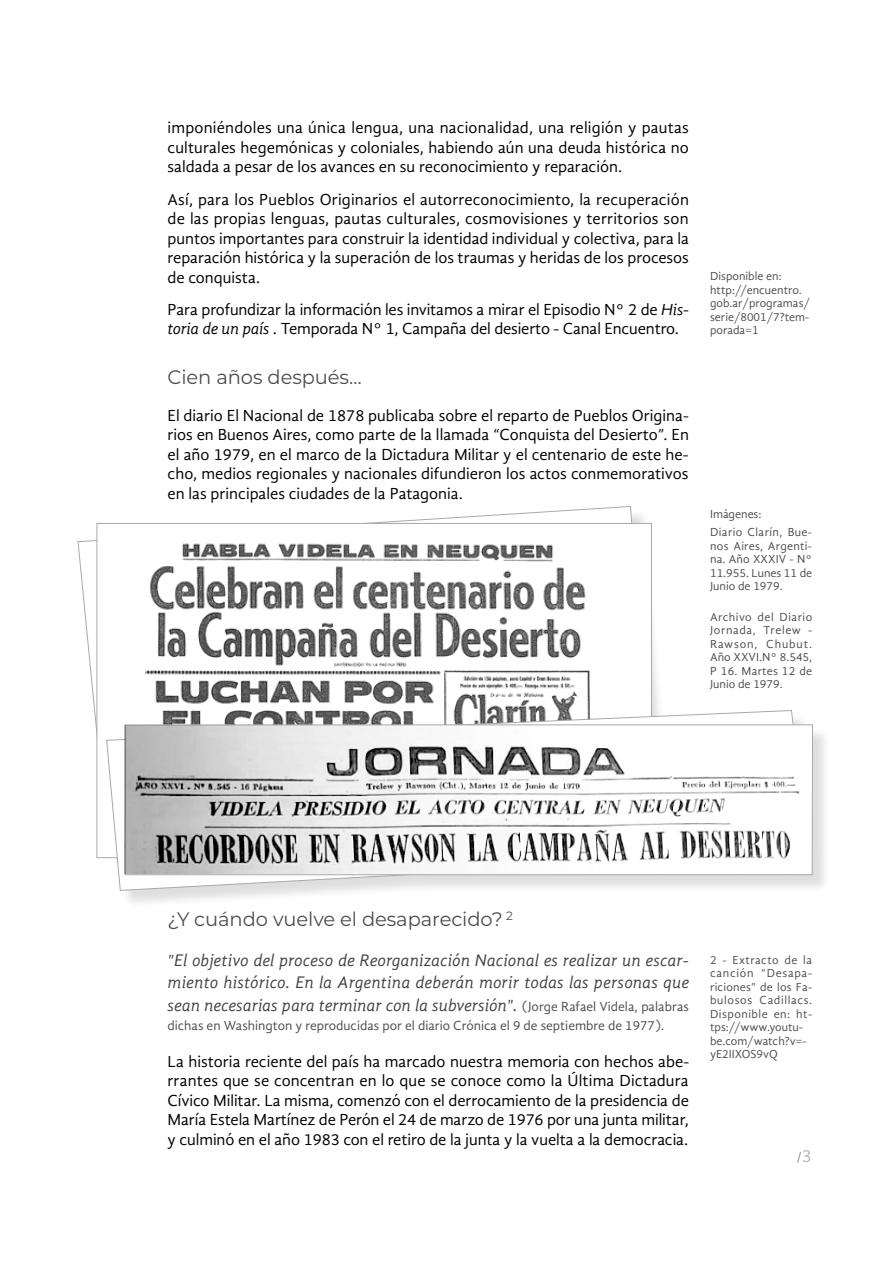
<style>
.page{position:relative;width:893px;height:1263px;background:#fff}
.page>*{position:absolute;margin:0;border:0;box-sizing:border-box;transform-origin:0 0}
.t1{font:19.5px "Montserrat";letter-spacing:-.005em;color:#4d4d4f}
.t2{font:italic 17.25px/22.5px "Gandhi Sans";color:#414042;text-align:justify}
.t3{font:16.5px/19.5px "Gandhi Sans";letter-spacing:-.005em;color:#000;text-align:justify}
.t4{font:13.5px "Gandhi Sans";color:#4d4d4f}
.t5{font:12px/13.5px "Gandhi Sans";letter-spacing:.005em;color:#4d4d4f;text-align:justify}
.t6{font:12px/13.5px "Gandhi Sans";letter-spacing:.035em;color:#4d4d4f}
.t7{font:12px/17.7px "Gandhi Sans";letter-spacing:.03em;color:#4d4d4f}
.s1{font-style:italic}
.s2{font-style:normal;font-size:13.5px;color:#4d4d4f}
</style>
<div class="page">
<svg style="left:77px;top:506px;width:579px;height:345px"></svg>
<div style="left:97px;top:523px;width:554px;height:335px;background:#fff"></div>
<img style="left:145px;top:543px;width:445px;height:167px">
<div style="left:109px;top:713px;width:723px;height:196px;background:#000;opacity:.13"></div>
<svg style="left:106px;top:710px;width:702px;height:181px"></svg>
<div style="left:125px;top:724px;width:688px;height:151px;border:1px solid #a7a9ac"></div>
<img style="left:124px;top:726px;width:687px;height:147px">
<p class="t3" style="left:168px;top:118px;width:523px">imponiéndoles una única lengua, una nacionalidad, una religión y pautas culturales hegemónicas y coloniales, habiendo aún una deuda histórica no saldada a pesar de los avances en su reconocimiento y reparación.</p>
<p class="t3" style="left:168px;top:189px;width:523px">Así, para los Pueblos Originarios el autorreconocimiento, la recuperación de las propias lenguas, pautas culturales, cosmovisiones y territorios son puntos importantes para construir la identidad individual y colectiva, para la reparación histórica y la superación de los traumas y heridas de los procesos de conquista.</p>
<p class="t3" style="left:168px;top:300px;width:523px">Para profundizar la información les invitamos a mirar el Episodio N° 2 de <span class="s1">His&shy;toria de un país</span> . Temporada N° 1, Campaña del desierto - Canal Encuentro.</p>
<p class="t1" style="left:168px;top:364px;width:196px">Cien años después…</p>
<p class="t3" style="left:168px;top:405px;width:523px">El diario El Nacional de 1878 publicaba sobre el reparto de Pueblos Origina&shy;rios en Buenos Aires, como parte de la llamada “Conquista del Desierto”. En el año 1979, en el marco de la Dictadura Militar y el centenario de este he&shy;cho, medios regionales y nacionales difundieron los actos conmemorativos en las principales ciudades de la Patagonia.</p>
<p class="t5" style="left:710px;top:269px;width:101px;text-align:left">Disponible en: http://encuentro. gob.ar/programas/ serie/8001/7?tem&shy;porada=1</p>
<p class="t7" style="left:710px;top:505px;width:104px">Imágenes:<br>Diario Clarín, Bue-</p>
<p class="t5" style="left:710px;top:539px;width:104px">nos Aires, Argenti&shy;na. Año XXXIV - N° 11.955. Lunes 11 de Junio de 1979.</p>
<p class="t5" style="left:710px;top:610px;width:104px">Archivo del Diario Jornada, Trelew - Rawson, Chubut.<br>Año XXVI.N° 8.545, P 16. Martes 12 de Junio de 1979.</p>
<p class="t1" style="left:168px;top:906px;width:347px">¿Y cuándo vuelve el desaparecido? <sup>2</sup></p>
<p class="t2" style="left:168px;top:949px;width:523px">"El objetivo del proceso de Reorganización Nacional es realizar un escar&shy;miento histórico. En la Argentina deberán morir todas las personas que sean necesarias para terminar con la subversión". <span class="s2">(Jorge Rafael Videla, palabras</span></p>
<p class="t4" style="left:168px;top:1018px;width:498px">dichas en Washington y reproducidas por el diario Crónica el 9 de septiembre de 1977).</p>
<p class="t3" style="left:168px;top:1051px;width:523px">La historia reciente del país ha marcado nuestra memoria con hechos abe&shy;rrantes que se concentran en lo que se conoce como la Última Dictadura Cívico Militar. La misma, comenzó con el derrocamiento de la presidencia de María Estela Martínez de Perón el 24 de marzo de 1976 por una junta militar, y culminó en el año 1983 con el retiro de la junta y la vuelta a la democracia.</p>
<p class="t6" style="left:710px;top:953px;width:104px">2 - Extracto de la canción “Desapa&shy;riciones” de los Fa&shy;bulosos Cadillacs.<br>Disponible en: ht&shy;tps://www.youtu&shy;be.com/watch?v=- yE2IIXOS9vQ</p>
</div>
